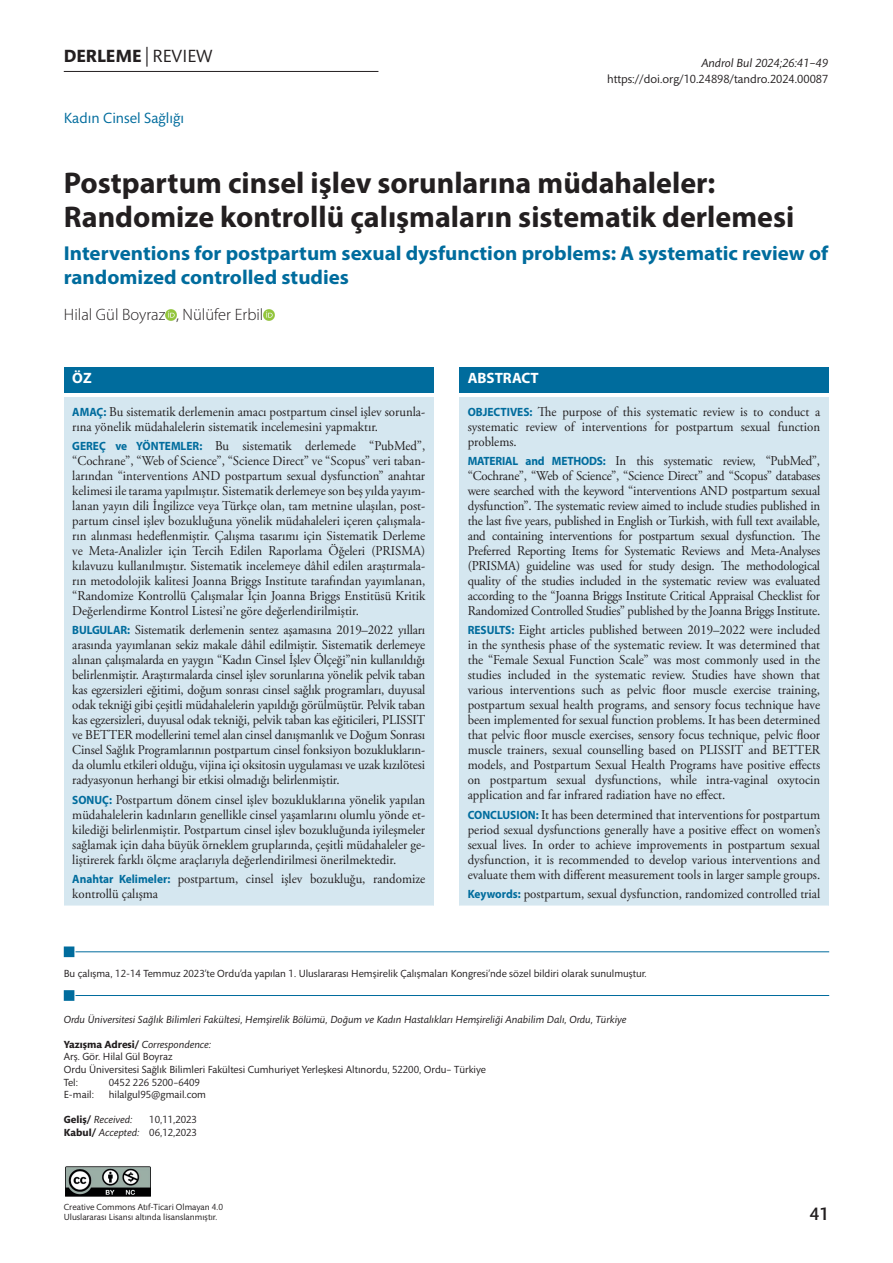
<style>
.page{position:relative;width:893px;height:1263px;background:#fff}
.page>*{position:absolute;margin:0;border:0;box-sizing:border-box;transform-origin:0 0}
.t1{font:700 30px/34.5px "Myriad Pro";color:#231f20}
.t2{font:700 20.1px/24px "Myriad Pro";color:#006c9d;scale:1.04 1}
.t3{font:700 18px "Mundo Sans Std";color:#231f20}
.t4{font:500 18px "Mundo Sans Std";color:#231f20}
.t5{font:300 16.5px "Myriad Pro";color:#231f20}
.t6{font:15px "Mundo Sans Std";color:#006c9d}
.t7{font:700 15px "Myriad Pro";color:#fff}
.t8{font:13.5px/15px "Adobe Garamond Pro";color:#231f20;text-align:justify;scale:.95 1}
.t9{font:12px "Mundo Sans Std";color:#231f20}
.t10{font:italic 12px "Mundo Sans Std";color:#231f20}
.t11{font:10.5px/12.6px "Mundo Sans Std";color:#231f20}
.t12{font:italic 10.5px "Mundo Sans Std";color:#231f20}
.t13{font:9px/10.5px "Mundo Sans Std";color:#231f20}
.s1{font-weight:400}
.s2{font-family:"Myriad Pro";font-weight:700;font-size:12px;color:#006c9d}
.s3{font-weight:700}
.s4{font-style:italic}
.s5{font-weight:700;font-style:normal}
</style>
<div class="page">
<hr style="left:64px;top:71px;width:314px;height:1px;background:#231f20">
<img style="left:65px;top:1166px;width:86px;height:31px">
<svg style="left:165px;top:310px;width:11px;height:10px"></svg>
<svg style="left:263px;top:310px;width:11px;height:10px"></svg>
<div style="left:459px;top:368px;width:370px;height:25px;background:#006c9d"></div>
<div style="left:459px;top:397px;width:370px;height:509px;background:#d5e7f0"></div>
<hr style="left:459px;top:905px;width:370px;height:2px;background:#fff">
<div style="left:64px;top:368px;width:370px;height:25px;background:#006c9d"></div>
<div style="left:64px;top:397px;width:370px;height:509px;background:#d5e7f0"></div>
<hr style="left:64px;top:905px;width:370px;height:2px;background:#fff">
<div style="left:64px;top:990px;width:10px;height:11px;background:#006c9d;border:2px solid #006c9d"></div>
<hr style="left:75px;top:995px;width:754px;height:1px;background:#006c9d">
<div style="left:64px;top:946px;width:10px;height:11px;background:#006c9d;border:2px solid #006c9d"></div>
<hr style="left:75px;top:951px;width:754px;height:1px;background:#006c9d">
<h3 class="t3" style="left:64px;top:46px;width:150px">DERLEME <span class="s1">| REVIEW</span></h3>
<p class="t10" style="left:701px;top:56px;width:128px">Androl Bul 2024;26:41−49</p>
<p class="t9" style="left:607px;top:73px;width:223px">https://doi.org/10.24898/tandro.2024.00087</p>
<p class="t6" style="left:64px;top:110px;width:122px">Kadın Cinsel Sağlığı</p>
<h1 class="t1" style="left:64px;top:164px;width:732px">Postpartum cinsel işlev sorunlarına müdahaleler:<br>Randomize kontrollü çalışmaların sistematik derlemesi</h1>
<h2 class="t2" style="left:64px;top:240px;width:737px">Interventions for postpartum sexual dysfunction problems: A systematic review of randomized controlled studies</h2>
<p class="t5" style="left:64px;top:306px;width:201px">Hilal Gül Boyraz , Nülüfer Erbil</p>
<p class="t7" style="left:72px;top:368px;width:21px">ÖZ</p>
<p class="t8" style="left:72px;top:404px;width:373px"><span class="s2">AMAÇ:</span> Bu sistematik derlemenin amacı postpartum cinsel işlev sorunla&shy;rına yönelik müdahalelerin sistematik incelemesini yapmaktır.</p>
<p class="t8" style="left:72px;top:439px;width:373px"><span class="s2">GEREÇ ve YÖNTEMLER:</span> Bu sistematik derlemede “PubMed”, “Cochrane”, “Web of Science”, “Science Direct” ve “Scopus” veri taban&shy;larından “interventions AND postpartum sexual dysfunction” anahtar kelimesi ile tarama yapılmıştır. Sistematik derlemeye son beş yılda yayım&shy;lanan yayın dili İngilizce veya Türkçe olan, tam metnine ulaşılan, post&shy;partum cinsel işlev bozukluğuna yönelik müdahaleleri içeren çalışmala&shy;rın alınması hedeflenmiştir. Çalışma tasarımı için Sistematik Derleme ve Meta-Analizler için Tercih Edilen Raporlama Öğeleri (PRISMA) kılavuzu kullanılmıştır. Sistematik incelemeye dâhil edilen araştırmala&shy;rın metodolojik kalitesi Joanna Briggs Institute tarafından yayımlanan, “Randomize Kontrollü Çalışmalar İçin Joanna Briggs Enstitüsü Kritik Değerlendirme Kontrol Listesi’ne göre değerlendirilmiştir.</p>
<p class="t8" style="left:72px;top:623px;width:373px"><span class="s2">BULGULAR:</span> Sistematik derlemenin sentez aşamasına 2019–2022 yılları arasında yayımlanan sekiz makale dâhil edilmiştir. Sistematik derlemeye alınan çalışmalarda en yaygın “Kadın Cinsel İşlev Ölçeği”nin kullanıldığı belirlenmiştir. Araştırmalarda cinsel işlev sorunlarına yönelik pelvik taban kas egzersizleri eğitimi, doğum sonrası cinsel sağlık programları, duyusal odak tekniği gibi çeşitli müdahalelerin yapıldığı görülmüştür. Pelvik taban kas egzersizleri, duyusal odak tekniği, pelvik taban kas eğiticileri, PLISSIT ve BETTER modellerini temel alan cinsel danışmanlık ve Doğum Sonrası Cinsel Sağlık Programlarının postpartum cinsel fonksiyon bozuklukların&shy;da olumlu etkileri olduğu, vijina içi oksitosin uygulaması ve uzak kızılötesi radyasyonun herhangi bir etkisi olmadığı belirlenmiştir.</p>
<p class="t8" style="left:72px;top:792px;width:373px"><span class="s2">SONUÇ:</span> Postpartum dönem cinsel işlev bozukluklarına yönelik yapılan müdahalelerin kadınların genellikle cinsel yaşamlarını olumlu yönde et&shy;kilediği belirlenmiştir. Postpartum cinsel işlev bozukluğunda iyileşmeler sağlamak için daha büyük örneklem gruplarında, çeşitli müdahaleler ge&shy;liştirerek farklı ölçme araçlarıyla değerlendirilmesi önerilmektedir.</p>
<p class="t8" style="left:72px;top:871px;width:373px"><span class="s2">Anahtar Kelimeler:</span> postpartum, cinsel işlev bozukluğu, randomize kontrollü çalışma</p>
<p class="t7" style="left:468px;top:368px;width:73px">ABSTRACT</p>
<p class="t8" style="left:468px;top:404px;width:372px"><span class="s2">OBJECTIVES:</span> The purpose of this systematic review is to conduct a systematic review of interventions for postpartum sexual function problems.</p>
<p class="t8" style="left:468px;top:454px;width:372px"><span class="s2">MATERIAL and METHODS:</span> In this systematic review, “PubMed”, “Cochrane”, “Web of Science”, “Science Direct” and “Scopus” databases were searched with the keyword “interventions AND postpartum sexual dysfunction”. The systematic review aimed to include studies published in the last five years, published in English or Turkish, with full text available, and containing interventions for postpartum sexual dysfunction. The Preferred Reporting Items for Systematic Reviews and Meta-Analyses (PRISMA) guideline was used for study design. The methodological quality of the studies included in the systematic review was evaluated according to the “Joanna Briggs Institute Critical Appraisal Checklist for Randomized Controlled Studies” published by the Joanna Briggs Institute.</p>
<p class="t8" style="left:468px;top:623px;width:372px"><span class="s2">RESULTS:</span> Eight articles published between 2019–2022 were included in the synthesis phase of the systematic review. It was determined that the “Female Sexual Function Scale” was most commonly used in the studies included in the systematic review. Studies have shown that various interventions such as pelvic floor muscle exercise training, postpartum sexual health programs, and sensory focus technique have been implemented for sexual function problems. It has been determined that pelvic floor muscle exercises, sensory focus technique, pelvic floor muscle trainers, sexual counselling based on PLISSIT and BETTER models, and Postpartum Sexual Health Programs have positive effects on postpartum sexual dysfunctions, while intra-vaginal oxytocin application and far infrared radiation have no effect.</p>
<p class="t8" style="left:468px;top:807px;width:372px"><span class="s2">CONCLUSION:</span> It has been determined that interventions for postpartum period sexual dysfunctions generally have a positive effect on women’s sexual lives. In order to achieve improvements in postpartum sexual dysfunction, it is recommended to develop various interventions and evaluate them with different measurement tools in larger sample groups.</p>
<p class="t8" style="left:468px;top:886px;width:372px"><span class="s2">Keywords:</span> postpartum, sexual dysfunction, randomized controlled trial</p>
<p class="t11" style="left:64px;top:968px;width:584px">Bu çalışma, 12-14 Temmuz 2023’te Ordu’da yapılan 1. Uluslararası Hemşirelik Çalışmaları Kongresi’nde sözel bildiri olarak sunulmuştur.</p>
<p class="t12" style="left:64px;top:1013px;width:564px">Ordu Üniversitesi Sağlık Bilimleri Fakültesi, Hemşirelik Bölümü, Doğum ve Kadın Hastalıkları Hemşireliği Anabilim Dalı, Ordu, Türkiye</p>
<p class="t11" style="left:64px;top:1038px;width:424px"><span class="s3">Yazışma Adresi/</span> <span class="s4">Correspondence:<br></span>Arş. Gör. Hilal Gül Boyraz<br>Ordu Üniversitesi Sağlık Bilimleri Fakültesi Cumhuriyet Yerleşkesi Altınordu, 52200, Ordu– Türkiye Tel:</p>
<p class="t11" style="left:109px;top:1076px;width:93px">0452 226 5200–6409</p>
<p class="t11" style="left:64px;top:1089px;width:32px">E-mail:</p>
<p class="t11" style="left:109px;top:1089px;width:99px">hilalgul95@gmail.com</p>
<p class="t12" style="left:64px;top:1114px;width:70px"><span class="s5">Geliş/</span> Received:</p>
<p class="t11" style="left:64px;top:1114px;width:135px;text-align:right">10,11,2023<br><span class="s3">Kabul/</span> <span class="s4">Accepted:</span> 06,12,2023</p>
<p class="t13" style="left:64px;top:1202px;width:161px">Creative Commons Atıf-Ticari Olmayan 4.0<br>Uluslararası Lisansı altında lisanslanmıştır.</p>
<h3 class="t4" style="left:810px;top:1205px;width:21px">41</h3>
</div>
